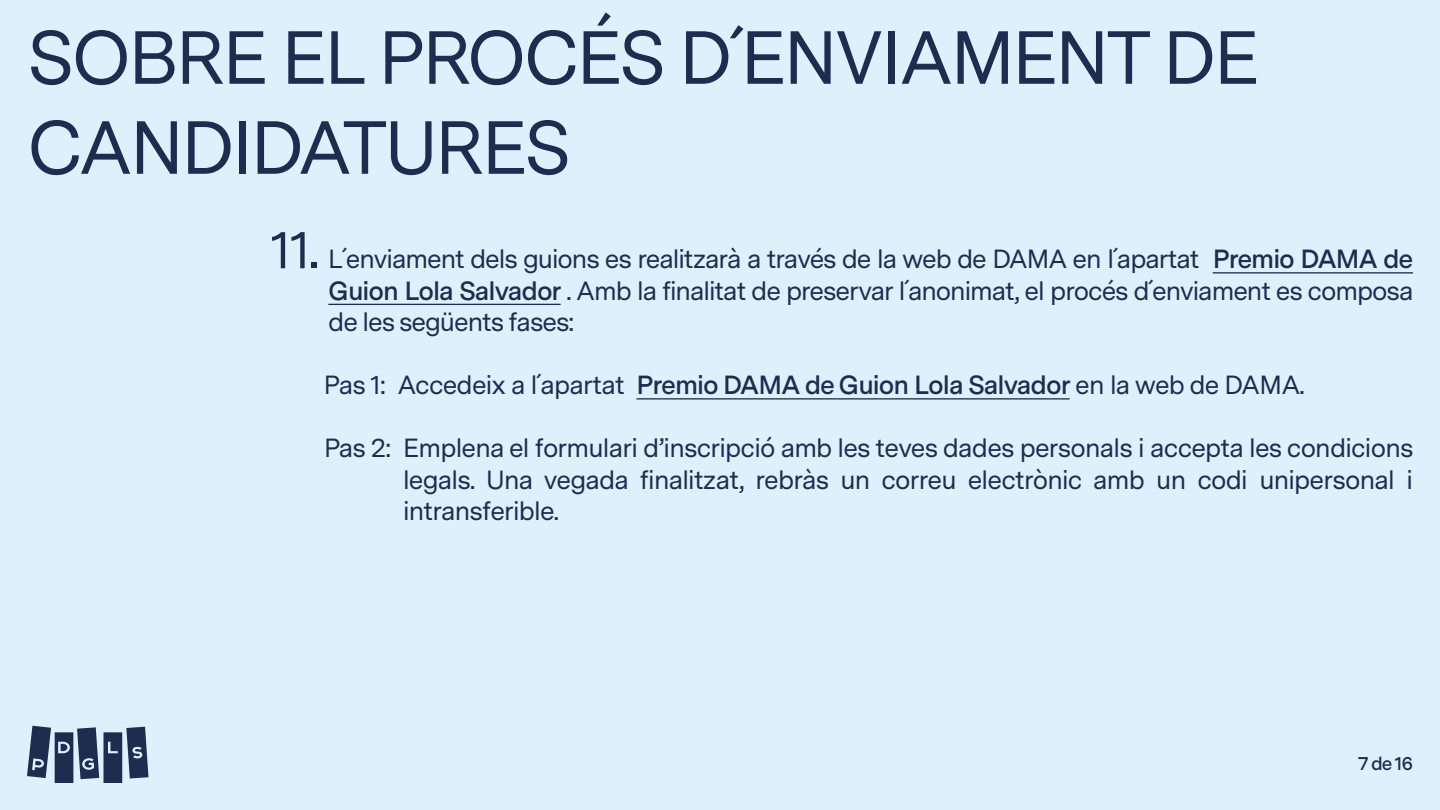
<style>
.page{position:relative;width:1440px;height:810px;background:#ddf1fc}
.page>*{position:absolute;margin:0;border:0;box-sizing:border-box;transform-origin:0 0}
.t1{font:75px/90px "Messina Sans";letter-spacing:-.04em;color:#1c2d50}
.t2{font:26.25px/31.5px "Messina Sans";letter-spacing:-.03em;color:#1c2d50;text-align:justify}
.t3{font:600 18.75px "Messina Sans";color:#1c2d50}
.s1{font-size:52.5px}
.s2{font-weight:600}
</style>
<div class="page">
<svg style="left:27px;top:726px;width:121px;height:57px"></svg>
<hr style="left:1213px;top:272px;width:200px;height:2px;background:#1c2d50">
<hr style="left:328px;top:304px;width:233px;height:1px;background:#1c2d50">
<hr style="left:636px;top:398px;width:434px;height:2px;background:#1c2d50">
<h1 class="t1" style="left:27px;top:10px;width:1234px">SOBRE EL PROCÉS D´ENVIAMENT DE<br>CANDIDATURES</h1>
<p class="t2" style="left:328px;top:243px;width:1087px;text-indent:-58px"><span class="s1">11.</span> L´enviament dels guions es realitzarà a través de la web de DAMA en l´apartat <span class="s2">Premio DAMA de Guion Lola Salvador</span> . Amb la finalitat de preservar l´anonimat, el procés d´enviament es composa de les següents fases:</p>
<p class="t2" style="left:324px;top:369px;width:982px">Pas 1: Accedeix a l´apartat <span class="s2">Premio DAMA de Guion Lola Salvador</span> en la web de DAMA.</p>
<p class="t2" style="left:403px;top:432px;width:1012px;text-indent:-79px">Pas 2: Emplena el formulari d’inscripció amb les teves dades personals i accepta les condicions legals. Una vegada finalitzat, rebràs un correu electrònic amb un codi unipersonal i intransferible.</p>
<p class="t3" style="left:1358px;top:750px;width:56px">7 de 16</p>
</div>
